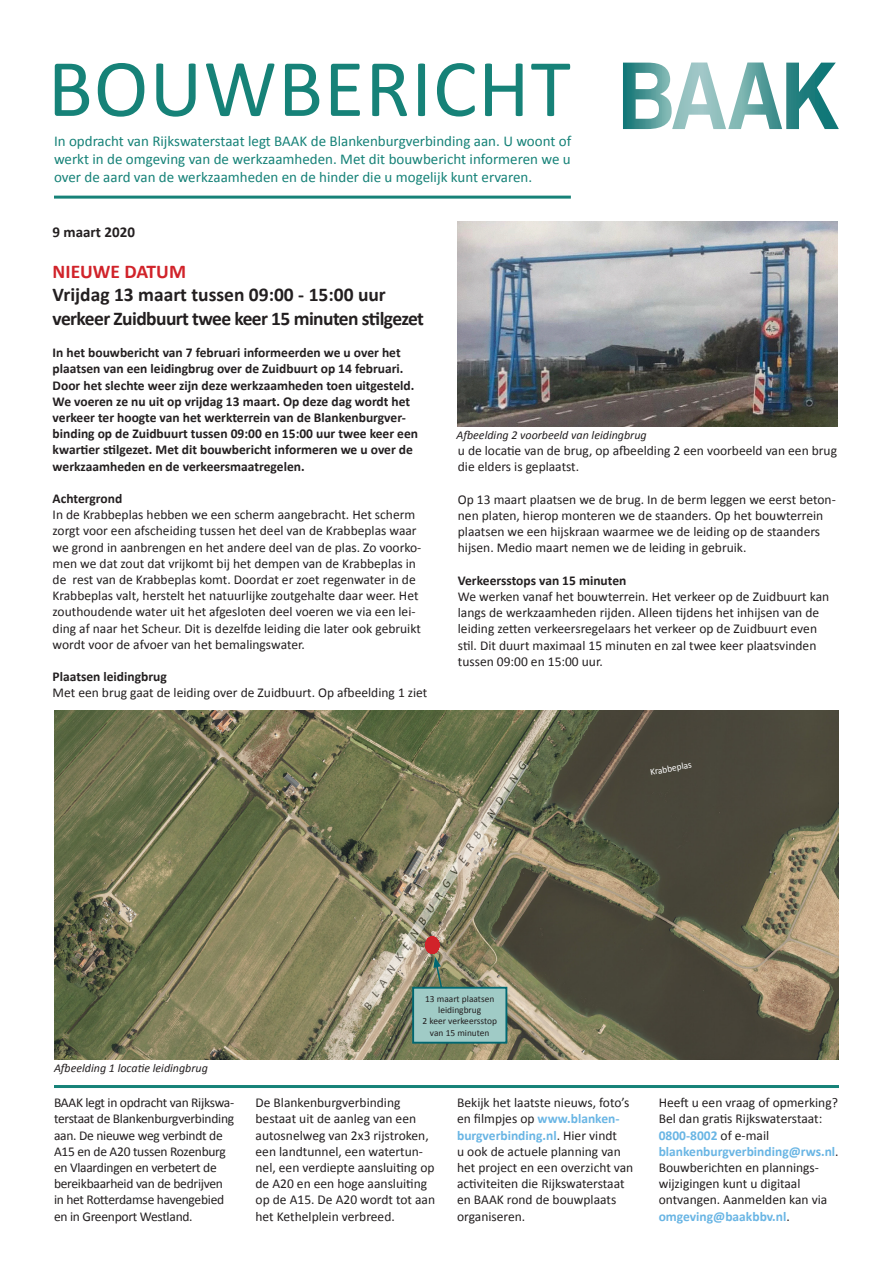
<style>
.page{position:relative;width:893px;height:1263px;background:#fff}
.page>*{position:absolute;margin:0;border:0;box-sizing:border-box;transform-origin:0 0}
.t1{font:82.5px "Calibri";letter-spacing:.015em;color:#168278}
.t2{font:700 19.5px "Calibri";letter-spacing:-.03em;color:#231f20}
.t3{font:700 19.5px "Calibri";color:#231f20}
.t4{font:700 19.5px "Calibri";color:#d1232a}
.t5{font:15px/18px "Calibri";color:#168278;text-align:justify}
.t6{font:700 15px "Calibri";color:#231f20}
.t7{font:13.5px/16.2px "Calibri";color:#231f20}
.t8{font:700 13.5px/16.2px "Calibri";color:#231f20}
.t9{font:13.5px/16.2px "Calibri";letter-spacing:-.02em;color:#231f20}
.t10{font:700 13.5px "Calibri";color:#69b5e4}
.t11{font:italic 12px "Calibri";color:#231f20}
.t12{font:italic 12px "Calibri";color:#000}
.t13{font:9.45px/11.2px "Calibri";color:#231f20;text-align:center}
.t14{font:9.45px "Calibri";color:#fff}
.s1{font-weight:700;color:#69b5e4}
.s2{font-weight:400;color:#231f20}
</style>
<div class="page">
<svg style="left:623px;top:63px;width:216px;height:66px"></svg>
<hr style="left:54px;top:196px;width:517px;height:3px;background:#168278">
<img style="left:458px;top:222px;width:380px;height:205px">
<img style="left:54px;top:710px;width:785px;height:350px">
<div style="left:413px;top:988px;width:93px;height:55px;background:#a0cbc6"></div>
<div style="left:412px;top:987px;width:95px;height:56px;border:2px solid #006872"></div>
<svg style="left:362px;top:760px;width:166px;height:251px;background:#8b8a6f"></svg>
<hr style="left:54px;top:1085px;width:785px;height:3px;background:#168278">
<p class="t1" style="left:48px;top:36px;width:524px">BOUWBERICHT</p>
<p class="t5" style="left:54px;top:132px;width:519px">In opdracht van Rijkswaterstaat legt BAAK de Blankenburgverbinding aan. U woont of werkt in de omgeving van de werkzaamheden. Met dit bouwbericht informeren we u over de aard van de werkzaamheden en de hinder die u mogelijk kunt ervaren.</p>
<p class="t6" style="left:53px;top:222px;width:84px">9 maart 2020</p>
<p class="t4" style="left:53px;top:259px;width:135px">NIEUWE DATUM</p>
<p class="t3" style="left:53px;top:282px;width:335px">Vrijdag 13 maart tussen 09:00 - 15:00 uur</p>
<p class="t2" style="left:53px;top:306px;width:373px">verkeer Zuidbuurt twee keer 15 minuten stilgezet</p>
<p class="t8" style="left:53px;top:345px;width:367px">In het bouwbericht van 7 februari informeerden we u over het plaatsen van een leidingbrug over de Zuidbuurt op 14 februari.<br>Door het slechte weer zijn deze werkzaamheden toen uitgesteld.<br>We voeren ze nu uit op vrijdag 13 maart. Op deze dag wordt het verkeer ter hoogte van het werkterrein van de Blankenburgver&shy;binding op de Zuidbuurt tussen 09:00 en 15:00 uur twee keer een kwartier stilgezet. Met dit bouwbericht informeren we u over de werkzaamheden en de verkeersmaatregelen.</p>
<p class="t8" style="left:53px;top:490px;width:71px">Achtergrond</p>
<p class="t7" style="left:53px;top:507px;width:370px">In de Krabbeplas hebben we een scherm aangebracht. Het scherm zorgt voor een afscheiding tussen het deel van de Krabbeplas waar we grond in aanbrengen en het andere deel van de plas. Zo voorko&shy;men we dat zout dat vrijkomt bij het dempen van de Krabbeplas in de rest van de Krabbeplas komt. Doordat er zoet regenwater in de Krabbeplas valt, herstelt het natuurlijke zoutgehalte daar weer. Het zouthoudende water uit het afgesloten deel voeren we via een lei&shy;ding af naar het Scheur. Dit is dezelfde leiding die later ook gebruikt wordt voor de afvoer van het bemalingswater.</p>
<p class="t8" style="left:53px;top:669px;width:116px">Plaatsen leidingbrug</p>
<p class="t7" style="left:53px;top:685px;width:376px">Met een brug gaat de leiding over de Zuidbuurt. Op afbeelding 1 ziet</p>
<p class="t11" style="left:456px;top:426px;width:192px">Afbeelding 2 voorbeeld van leidingbrug</p>
<p class="t7" style="left:458px;top:442px;width:381px">u de locatie van de brug, op afbeelding 2 een voorbeeld van een brug die elders is geplaatst.</p>
<p class="t7" style="left:458px;top:491px;width:379px">Op 13 maart plaatsen we de brug. In de berm leggen we eerst beton&shy;nen platen, hierop monteren we de staanders. Op het bouwterrein plaatsen we een hijskraan waarmee we de leiding op de staanders hijsen. Medio maart nemen we de leiding in gebruik.</p>
<p class="t8" style="left:458px;top:572px;width:170px">Verkeersstops van 15 minuten</p>
<p class="t7" style="left:458px;top:588px;width:373px">We werken vanaf het bouwterrein. Het verkeer op de Zuidbuurt kan langs de werkzaamheden rijden. Alleen tijdens het inhijsen van de leiding zetten verkeersregelaars het verkeer op de Zuidbuurt even stil. Dit duurt maximaal 15 minuten en zal twee keer plaatsvinden tussen 09:00 en 15:00 uur.</p>
<p class="t11" style="left:54px;top:1060px;width:155px">Afbeelding 1 locatie leidingbrug</p>
<p class="t12" style="left:359px;top:1003px;width:293px;rotate:-57deg">B L A N K E N B U R G V E R B I N D I N G</p>
<p class="t13" style="left:425px;top:993px;width:71px">13 maart plaatsen leidingbrug</p>
<p class="t13" style="left:423px;top:1016px;width:76px">2 keer verkeersstop</p>
<p class="t13" style="left:430px;top:1027px;width:61px">van 15 minuten</p>
<p class="t14" style="left:649px;top:766px;width:44px;rotate:-10deg">Krabbeplas</p>
<p class="t9" style="left:54px;top:1095px;width:182px">BAAK legt in opdracht van Rijkswa&shy;terstaat de Blankenburgverbinding aan. De nieuwe weg verbindt de<br>A15 en de A20 tussen Rozenburg en Vlaardingen en verbetert de bereikbaarheid van de bedrijven in het Rotterdamse havengebied en in Greenport Westland.</p>
<p class="t7" style="left:256px;top:1095px;width:181px">De Blankenburgverbinding bestaat uit de aanleg van een autosnelweg van 2x3 rijstroken, een landtunnel, een watertun&shy;nel, een verdiepte aansluiting op de A20 en een hoge aansluiting op de A15. De A20 wordt tot aan het Kethelplein verbreed.</p>
<p class="t7" style="left:457px;top:1095px;width:178px">Bekijk het laatste nieuws, foto’s en filmpjes op <span class="s1">www.blanken&shy;burgverbinding.nl</span>. Hier vindt<br>u ook de actuele planning van het project en een overzicht van activiteiten die Rijkswaterstaat en BAAK rond de bouwplaats organiseren.</p>
<p class="t7" style="left:659px;top:1095px;width:181px">Heeft u een vraag of opmerking?<br>Bel dan gratis Rijkswaterstaat:<br><span class="s1">0800-8002</span> of e-mail</p>
<p class="t10" style="left:659px;top:1143px;width:181px">blankenburgverbinding@rws.nl<span class="s2">.</span></p>
<p class="t7" style="left:659px;top:1159px;width:170px">Bouwberichten en plannings&shy;wijzigingen kunt u digitaal ontvangen. Aanmelden kan via <span class="s1">omgeving@baakbbv.nl</span>.</p>
</div>
